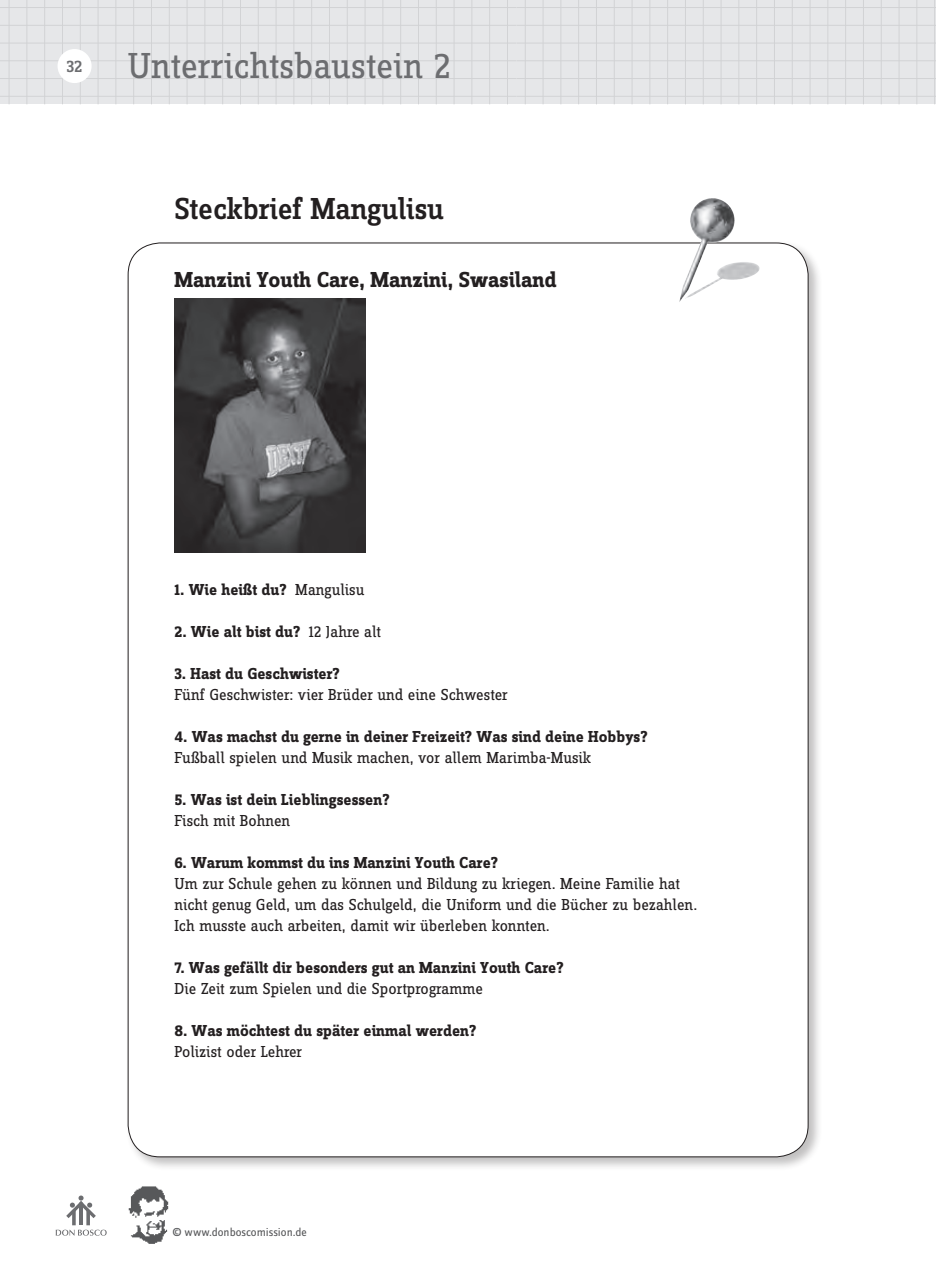
<style>
.page{position:relative;width:936px;height:1262px;background:#fff}
.page>*{position:absolute;margin:0;border:0;box-sizing:border-box;transform-origin:0 0}
.Kolumnentitel{font:37.5px "Zine Slab Dis";color:#6c6d70}
.U1{font:500 31.5px "Zine Slab Dis";color:#231f20}
.U2{font:700 22.5px "Zine Slab Dis";color:#231f20}
.t1{font:16.5px/21px "Zine Slab Dis";letter-spacing:-.005em;color:#231f20}
.U4-Baustein{font:700 16.5px "Zine Slab Dis";letter-spacing:.005em;color:#231f20}
.t2{font:12px "Zine Sans Dis";color:#57585a}
.s1{font-weight:400}
</style>
<div class="page">
<svg style="left:56px;top:1195px;width:51px;height:40px"></svg>
<img style="left:128px;top:1186px;width:41px;height:58px">
<div style="left:125px;top:240px;width:697px;height:931px;background:#231f20;opacity:.28"></div>
<div style="left:128px;top:243px;width:680px;height:913px;background:#fff;border-radius:32px"></div>
<img style="left:174px;top:299px;width:191px;height:253px">
<img style="left:690px;top:198px;width:21px;height:47px">
<div style="left:0;top:0;width:516px;height:104px;background:#e6e7e9"></div>
<hr style="left:507px;top:0;width:1px;height:104px;background:#d1d2d4">
<hr style="left:489px;top:0;width:1px;height:104px;background:#d1d2d4">
<hr style="left:471px;top:0;width:1px;height:104px;background:#d1d2d4">
<hr style="left:453px;top:0;width:1px;height:104px;background:#d1d2d4">
<hr style="left:436px;top:0;width:1px;height:104px;background:#d1d2d4">
<hr style="left:418px;top:0;width:1px;height:104px;background:#d1d2d4">
<hr style="left:400px;top:0;width:1px;height:104px;background:#d1d2d4">
<hr style="left:382px;top:0;width:1px;height:104px;background:#d1d2d4">
<hr style="left:364px;top:0;width:1px;height:104px;background:#d1d2d4">
<hr style="left:347px;top:0;width:1px;height:104px;background:#d1d2d4">
<hr style="left:329px;top:0;width:1px;height:104px;background:#d1d2d4">
<hr style="left:311px;top:0;width:1px;height:104px;background:#d1d2d4">
<hr style="left:293px;top:0;width:1px;height:104px;background:#d1d2d4">
<hr style="left:275px;top:0;width:1px;height:104px;background:#d1d2d4">
<hr style="left:258px;top:0;width:1px;height:104px;background:#d1d2d4">
<hr style="left:240px;top:0;width:1px;height:104px;background:#d1d2d4">
<hr style="left:222px;top:0;width:1px;height:104px;background:#d1d2d4">
<hr style="left:204px;top:0;width:1px;height:104px;background:#d1d2d4">
<hr style="left:186px;top:0;width:1px;height:104px;background:#d1d2d4">
<hr style="left:169px;top:0;width:1px;height:104px;background:#d1d2d4">
<hr style="left:151px;top:0;width:1px;height:104px;background:#d1d2d4">
<hr style="left:133px;top:0;width:1px;height:104px;background:#d1d2d4">
<hr style="left:115px;top:0;width:1px;height:104px;background:#d1d2d4">
<hr style="left:98px;top:0;width:1px;height:104px;background:#d1d2d4">
<hr style="left:80px;top:0;width:1px;height:104px;background:#d1d2d4">
<hr style="left:62px;top:0;width:1px;height:104px;background:#d1d2d4">
<hr style="left:44px;top:0;width:1px;height:104px;background:#d1d2d4">
<hr style="left:26px;top:0;width:1px;height:104px;background:#d1d2d4">
<hr style="left:9px;top:0;width:1px;height:104px;background:#d1d2d4">
<hr style="left:0;top:0;width:1px;height:104px;background:#d1d2d4">
<hr style="left:0;top:0;width:516px;height:1px;background:#d1d2d4">
<hr style="left:0;top:7px;width:516px;height:1px;background:#d1d2d4">
<hr style="left:0;top:25px;width:516px;height:1px;background:#d1d2d4">
<hr style="left:0;top:43px;width:516px;height:1px;background:#d1d2d4">
<hr style="left:0;top:60px;width:516px;height:1px;background:#d1d2d4">
<hr style="left:0;top:78px;width:516px;height:1px;background:#d1d2d4">
<hr style="left:0;top:96px;width:516px;height:1px;background:#d1d2d4">
<div style="left:516px;top:0;width:419px;height:104px;background:#e6e7e9"></div>
<hr style="left:934px;top:0;width:1px;height:104px;background:#d1d2d4">
<hr style="left:916px;top:0;width:1px;height:104px;background:#d1d2d4">
<hr style="left:898px;top:0;width:1px;height:104px;background:#d1d2d4">
<hr style="left:880px;top:0;width:1px;height:104px;background:#d1d2d4">
<hr style="left:862px;top:0;width:1px;height:104px;background:#d1d2d4">
<hr style="left:845px;top:0;width:1px;height:104px;background:#d1d2d4">
<hr style="left:827px;top:0;width:1px;height:104px;background:#d1d2d4">
<hr style="left:809px;top:0;width:1px;height:104px;background:#d1d2d4">
<hr style="left:791px;top:0;width:1px;height:104px;background:#d1d2d4">
<hr style="left:773px;top:0;width:1px;height:104px;background:#d1d2d4">
<hr style="left:756px;top:0;width:1px;height:104px;background:#d1d2d4">
<hr style="left:738px;top:0;width:1px;height:104px;background:#d1d2d4">
<hr style="left:720px;top:0;width:1px;height:104px;background:#d1d2d4">
<hr style="left:702px;top:0;width:1px;height:104px;background:#d1d2d4">
<hr style="left:685px;top:0;width:1px;height:104px;background:#d1d2d4">
<hr style="left:667px;top:0;width:1px;height:104px;background:#d1d2d4">
<hr style="left:649px;top:0;width:1px;height:104px;background:#d1d2d4">
<hr style="left:631px;top:0;width:1px;height:104px;background:#d1d2d4">
<hr style="left:613px;top:0;width:1px;height:104px;background:#d1d2d4">
<hr style="left:596px;top:0;width:1px;height:104px;background:#d1d2d4">
<hr style="left:578px;top:0;width:1px;height:104px;background:#d1d2d4">
<hr style="left:560px;top:0;width:1px;height:104px;background:#d1d2d4">
<hr style="left:542px;top:0;width:1px;height:104px;background:#d1d2d4">
<hr style="left:524px;top:0;width:1px;height:104px;background:#d1d2d4">
<hr style="left:516px;top:0;width:419px;height:1px;background:#d1d2d4">
<hr style="left:516px;top:7px;width:419px;height:1px;background:#d1d2d4">
<hr style="left:516px;top:25px;width:419px;height:1px;background:#d1d2d4">
<hr style="left:516px;top:43px;width:419px;height:1px;background:#d1d2d4">
<hr style="left:516px;top:60px;width:419px;height:1px;background:#d1d2d4">
<hr style="left:516px;top:78px;width:419px;height:1px;background:#d1d2d4">
<hr style="left:516px;top:96px;width:419px;height:1px;background:#d1d2d4">
<div style="left:58px;top:49px;width:34px;height:34px;background:#fff;border-radius:50%"></div>
<p class="Kolumnentitel" style="left:67px;top:48px;width:386px"><sup>32</sup> Unterrichtsbaustein 2</p>
<p class="U1" style="left:174px;top:193px;width:271px">Steckbrief Mangulisu</p>
<p class="U2" style="left:174px;top:268px;width:383px">Manzini Youth Care, Manzini, Swasiland</p>
<p class="U4-Baustein" style="left:174px;top:580px;width:191px">1. Wie heißt du? <span class="s1">Mangulisu</span></p>
<p class="U4-Baustein" style="left:174px;top:622px;width:208px">2. Wie alt bist du? <span class="s1">12 Jahre alt</span></p>
<p class="U4-Baustein" style="left:174px;top:664px;width:167px">3. Hast du Geschwister?</p>
<p class="t1" style="left:174px;top:684px;width:335px">Fünf Geschwister: vier Brüder und eine Schwester</p>
<p class="U4-Baustein" style="left:174px;top:727px;width:474px">4. Was machst du gerne in deiner Freizeit? Was sind deine Hobbys?</p>
<p class="t1" style="left:174px;top:747px;width:418px">Fußball spielen und Musik machen, vor allem Marimba-Musik</p>
<p class="U4-Baustein" style="left:174px;top:790px;width:217px">5. Was ist dein Lieblingsessen?</p>
<p class="t1" style="left:174px;top:810px;width:117px">Fisch mit Bohnen</p>
<p class="U4-Baustein" style="left:174px;top:853px;width:325px">6. Warum kommst du ins Manzini Youth Care?</p>
<p class="t1" style="left:174px;top:873px;width:524px">Um zur Schule gehen zu können und Bildung zu kriegen. Meine Familie hat nicht genug Geld, um das Schulgeld, die Uniform und die Bücher zu bezahlen.<br>Ich musste auch arbeiten, damit wir überleben konnten.</p>
<p class="U4-Baustein" style="left:174px;top:958px;width:390px">7. Was gefällt dir besonders gut an Manzini Youth Care?</p>
<p class="t1" style="left:174px;top:978px;width:310px">Die Zeit zum Spielen und die Sportprogramme</p>
<p class="U4-Baustein" style="left:174px;top:1021px;width:303px">8. Was möchtest du später einmal werden?</p>
<p class="t1" style="left:174px;top:1041px;width:129px">Polizist oder Lehrer</p>
<p class="t2" style="left:172px;top:1226px;width:136px">© www.donboscomission.de</p>
</div>
